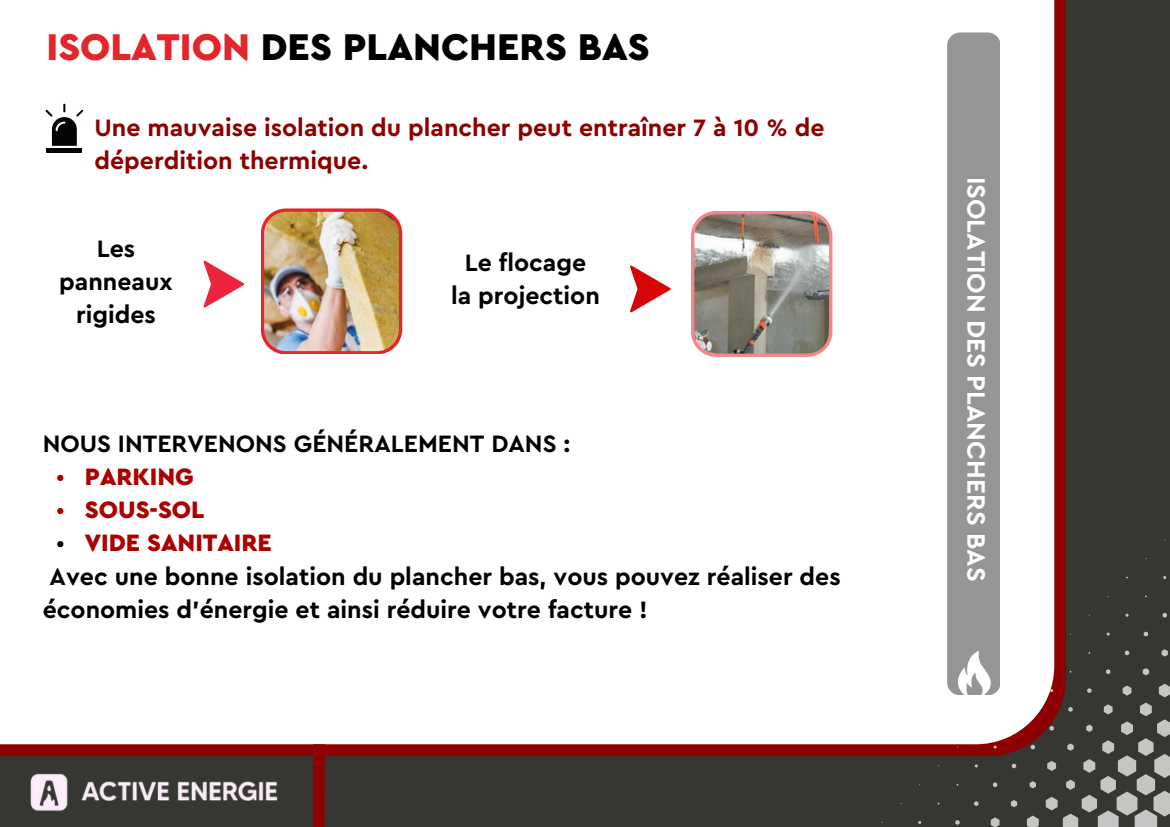
<style>
.page{position:relative;width:1170px;height:827px;background:#fff}
.page>*{position:absolute;margin:0;border:0;box-sizing:border-box;transform-origin:0 0}
.t1{font:900 39.02px "Cera Pro";color:#000}
.t2{font:700 26.25px "Cera Pro";color:#fff}
.t3{font:700 24.85px/33.1px "Cera Pro";color:#000}
.t4{font:700 24.85px/33.1px "Cera Pro";color:#8d0101}
.t5{font:900 24.85px "Cera Pro";color:#ad0000}
.s1{color:#e4252b}
</style>
<div class="page">
<div style="left:0;top:0;width:1169px;height:827px;background:#363733"></div>
<div style="left:0;top:0;width:1066px;height:756px;background:#8d0101"></div>
<div style="left:0;top:0;width:1054px;height:744px;background:#fff"></div>
<img style="left:81px;top:781px;width:197px;height:20px">
<img style="left:30px;top:773px;width:38px;height:38px">
<svg style="left:955px;top:820px;width:4px;height:5px"></svg>
<svg style="left:974px;top:801px;width:4px;height:5px"></svg>
<svg style="left:993px;top:782px;width:4px;height:5px"></svg>
<svg style="left:1011px;top:763px;width:5px;height:5px"></svg>
<svg style="left:1030px;top:744px;width:5px;height:5px"></svg>
<svg style="left:1106px;top:669px;width:4px;height:5px"></svg>
<svg style="left:1124px;top:650px;width:5px;height:5px"></svg>
<svg style="left:1143px;top:631px;width:5px;height:5px"></svg>
<svg style="left:1162px;top:613px;width:4px;height:5px"></svg>
<svg style="left:990px;top:817px;width:9px;height:10px"></svg>
<svg style="left:1010px;top:800px;width:7px;height:7px"></svg>
<svg style="left:1029px;top:781px;width:6px;height:7px"></svg>
<svg style="left:1142px;top:668px;width:7px;height:7px"></svg>
<svg style="left:1161px;top:649px;width:6px;height:7px"></svg>
<svg style="left:1026px;top:815px;width:12px;height:12px"></svg>
<svg style="left:1045px;top:684px;width:124px;height:143px"></svg>
<svg style="left:306px;top:744px;width:25px;height:83px"></svg>
<div style="left:947px;top:32px;width:53px;height:663px;background:#959595;border-radius:13px"></div>
<svg style="left:947px;top:651px;width:53px;height:44px"></svg>
<hr style="left:47px;top:148px;width:35px;height:4px;background:#040606">
<svg style="left:45px;top:104px;width:38px;height:42px"></svg>
<img style="left:261px;top:208px;width:141px;height:146px">
<svg style="left:691px;top:211px;width:141px;height:146px"></svg>
<svg style="left:203px;top:261px;width:41px;height:47px"></svg>
<svg style="left:630px;top:265px;width:40px;height:47px"></svg>
<svg style="left:57px;top:475px;width:6px;height:6px"></svg>
<svg style="left:57px;top:508px;width:6px;height:6px"></svg>
<svg style="left:57px;top:541px;width:6px;height:6px"></svg>
<p class="t1" style="left:47px;top:28px;width:604px"><span class="s1">ISOLATION</span> DES PLANCHERS BAS</p>
<p class="t4" style="left:95px;top:112px;width:731px">Une mauvaise isolation du plancher peut entraîner 7 à 10 % de déperdition thermique.</p>
<p class="t3" style="left:59px;top:233px;width:115px;text-align:center">Les panneaux rigides</p>
<p class="t3" style="left:465px;top:247px;width:123px">Le flocage</p>
<p class="t3" style="left:451px;top:280px;width:150px">la projection</p>
<p class="t3" style="left:43px;top:428px;width:529px">NOUS INTERVENONS GÉNÉRALEMENT DANS :</p>
<p class="t5" style="left:85px;top:465px;width:110px">PARKING</p>
<p class="t5" style="left:85px;top:498px;width:121px">SOUS-SOL</p>
<p class="t5" style="left:85px;top:531px;width:188px">VIDE SANITAIRE</p>
<p class="t3" style="left:43px;top:560px;width:799px">Avec une bonne isolation du plancher bas, vous pouvez réaliser des économies d'énergie et ainsi réduire votre facture !</p>
<p class="t2" style="left:988px;top:177px;width:406px;rotate:90deg">ISOLATION DES PLANCHERS BAS</p>
</div>
